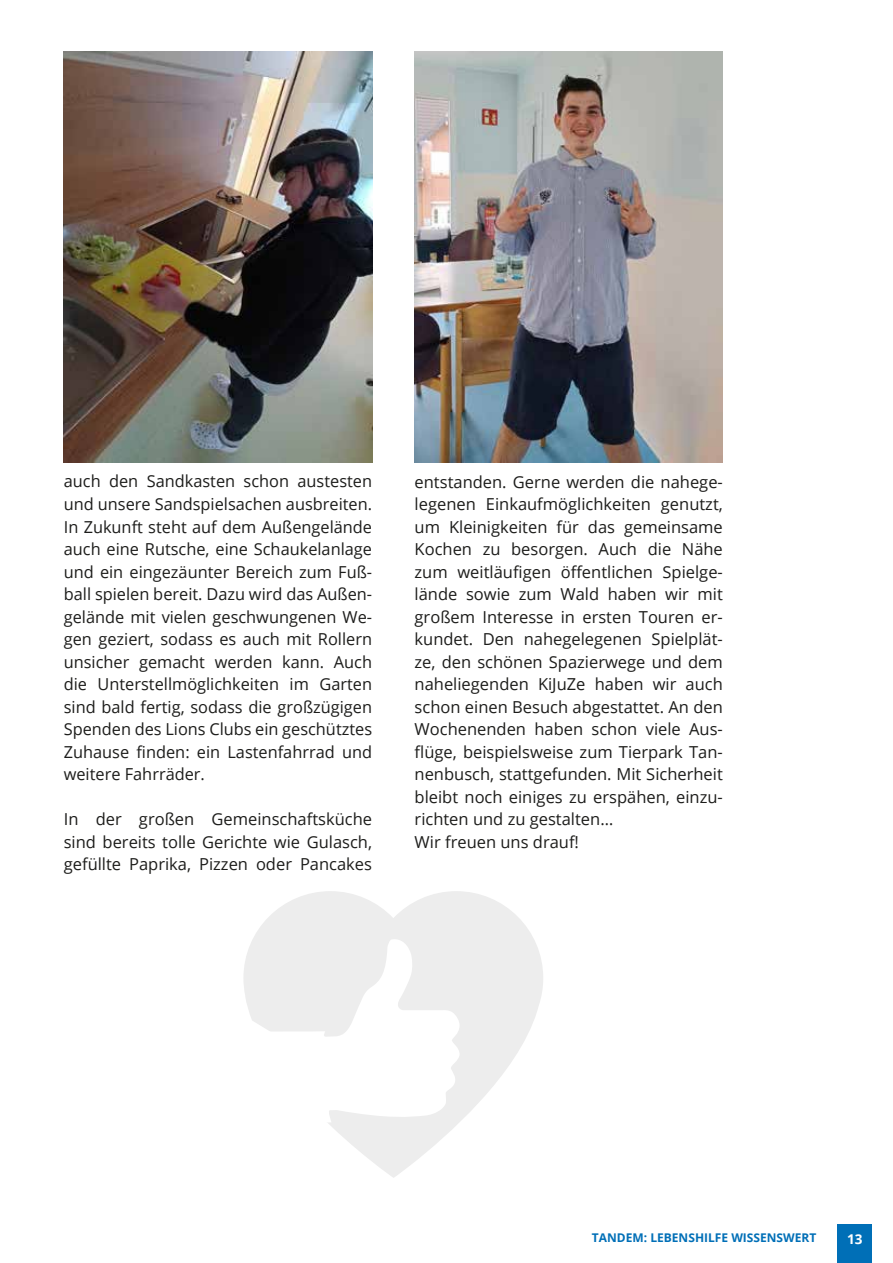
<style>
.page{position:relative;width:893px;height:1263px;background:#fff}
.page>*{position:absolute;margin:0;border:0;box-sizing:border-box;transform-origin:0 0}
.t1{font:16.5px/22.5px "Open Sans";color:#1d1d1b;text-align:justify}
.t2{font:700 13.5px "Open Sans";color:#fff}
.t3{font:700 12px "Open Sans";color:#006fb7}
</style>
<div class="page">
<div style="left:838px;top:1225px;width:34px;height:38px;background:#006fb7"></div>
<img style="left:415px;top:51px;width:308px;height:411px">
<img style="left:64px;top:51px;width:308px;height:411px">
<svg style="left:243px;top:891px;width:300px;height:287px;fill:#ededed"></svg>
<svg style="left:252px;top:938px;width:208px;height:184px"></svg>
<p class="t1" style="left:64px;top:470px;width:310px">auch den Sandkasten schon austesten und unsere Sandspielsachen ausbreiten.<br>In Zukunft steht auf dem Außengelände auch eine Rutsche, eine Schaukelanlage und ein eingezäunter Bereich zum Fuß&shy;ball spielen bereit. Dazu wird das Außen&shy;gelände mit vielen geschwungenen We&shy;gen geziert, sodass es auch mit Rollern unsicher gemacht werden kann. Auch die Unterstellmöglichkeiten im Garten sind bald fertig, sodass die großzügigen Spenden des Lions Clubs ein geschütztes Zuhause finden: ein Lastenfahrrad und weitere Fahrräder.</p>
<p class="t1" style="left:64px;top:807px;width:310px">In der großen Gemeinschaftsküche sind bereits tolle Gerichte wie Gulasch, gefüllte Paprika, Pizzen oder Pancakes</p>
<p class="t1" style="left:415px;top:470px;width:310px;text-align:left">entstanden. Gerne werden die nahege&shy;legenen Einkaufmöglichkeiten genutzt, um Kleinigkeiten für das gemeinsame Kochen zu besorgen. Auch die Nähe zum weitläufigen öffentlichen Spielge&shy;lände sowie zum Wald haben wir mit großem Interesse in ersten Touren er&shy;kundet. Den nahegelegenen Spielplät&shy;ze, den schönen Spazierwege und dem naheliegenden KiJuZe haben wir auch schon einen Besuch abgestattet. An den Wochenenden haben schon viele Aus&shy;flüge, beispielsweise zum Tierpark Tan&shy;nenbusch, stattgefunden. Mit Sicherheit bleibt noch einiges zu erspähen, einzu&shy;richten und zu gestalten…<br>Wir freuen uns drauf!</p>
<p class="t3" style="left:592px;top:1229px;width:226px">TANDEM: LEBENSHILFE WISSENSWERT</p>
<p class="t2" style="left:847px;top:1229px;width:17px">13</p>
</div>
